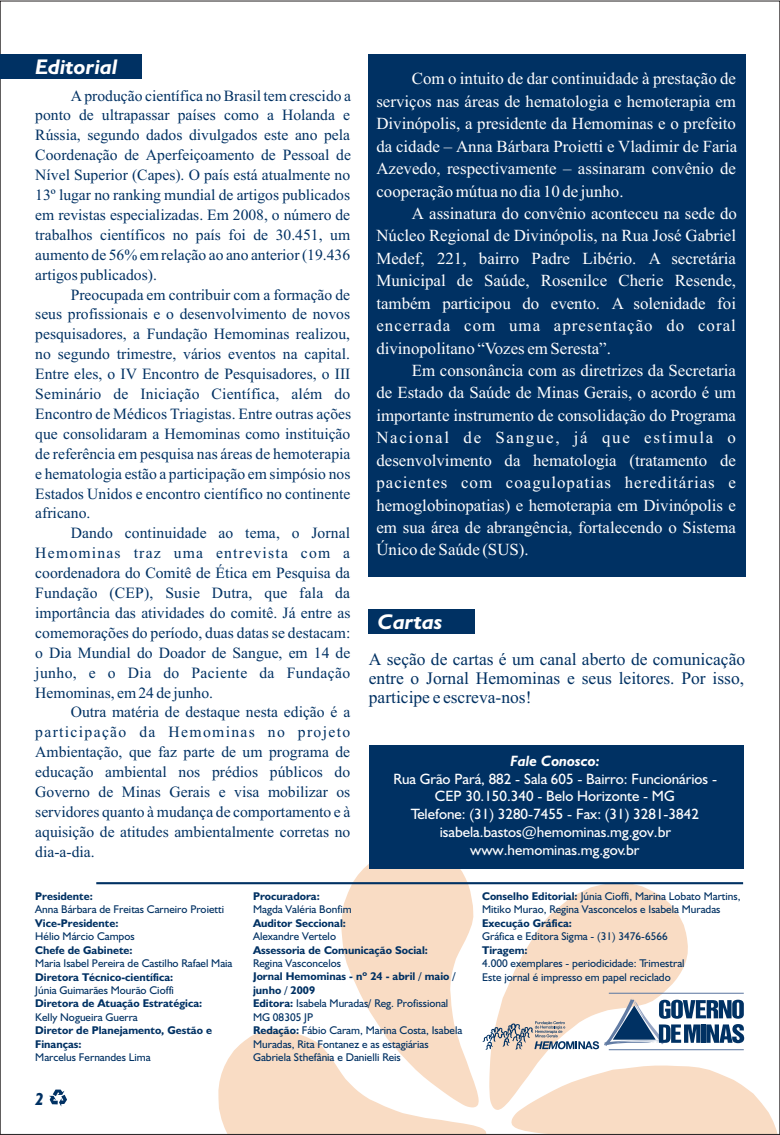
<style>
.page{position:relative;width:780px;height:1135px;background:#fff}
.page>*{position:absolute;margin:0;border:0;box-sizing:border-box;transform-origin:0 0}
.t1{font:italic 700 21.25px "Humanst 521 BT";color:#fff;scale:1.05 1}
.t2{font:17.5px/19.4px "Times New Roman";color:#003163;text-align:justify}
.t3{font:italic 700 17.5px "Humanst 521 BT";color:#003163}
.t4{font:16.88px/22.4px "Times New Roman";color:#fff;text-align:justify}
.t5{font:15.62px/19.9px "Times New Roman";color:#003163;text-align:justify}
.t6{font:15px/17.9px "Humanst 521 BT";color:#fff;text-align:center}
.t7{font:italic 700 15px "Humanst 521 BT";color:#fff}
.t8{font:11.25px/13.5px "Humanst 521 BT";color:#003163}
.t9{font:700 11.25px/13.5px "Humanst 521 BT";color:#003163}
.s1{font-weight:700}
</style>
<div class="page">
<svg style="left:489px;top:884px;width:199px;height:114px;fill:#f9dcc4"></svg>
<svg style="left:341px;top:847px;width:138px;height:151px;fill:#f9dcc4"></svg>
<div style="left:370px;top:745px;width:374px;height:124px;background:#003163"></div>
<div style="left:368px;top:54px;width:378px;height:523px;background:#003163"></div>
<div style="left:0;top:54px;width:142px;height:24px;background:#003163"></div>
<hr style="left:96px;top:882px;width:647px;height:2px;background:#003163">
<svg style="left:49px;top:1090px;width:18px;height:17px"></svg>
<div style="left:368px;top:609px;width:107px;height:24px;background:#003163"></div>
<hr style="left:609px;top:993px;width:135px;height:1px;background:#627ca4">
<svg style="left:218px;top:998px;width:560px;height:137px"></svg>
<h1 class="t1" style="left:35px;top:58px;width:80px">Editorial</h1>
<p class="t5" style="left:35px;top:87px;width:317px;text-indent:35px">A produção científica no Brasil tem crescido a ponto de ultrapassar países como a Holanda e Rússia, segundo dados divulgados este ano pela Coordenação de Aperfeiçoamento de Pessoal de Nível Superior (Capes). O país está atualmente no 13º lugar no ranking mundial de artigos publicados em revistas especializadas. Em 2008, o número de trabalhos científicos no país foi de 30.451, um aumento de 56% em relação ao ano anterior (19.436 artigos publicados).</p>
<p class="t5" style="left:35px;top:286px;width:317px;text-indent:35px">Preocupada em contribuir com a formação de seus profissionais e o desenvolvimento de novos pesquisadores, a Fundação Hemominas realizou, no segundo trimestre, vários eventos na capital.<br>Entre eles, o IV Encontro de Pesquisadores, o III Seminário de Iniciação Científica, além do Encontro de Médicos Triagistas. Entre outras ações que consolidaram a Hemominas como instituição de referência em pesquisa nas áreas de hemoterapia e hematologia estão a participação em simpósio nos Estados Unidos e encontro científico no continente africano.</p>
<p class="t5" style="left:35px;top:525px;width:317px;text-indent:35px">Dando continuidade ao tema, o Jornal Hemominas traz uma entrevista com a coordenadora do Comitê de Ética em Pesquisa da Fundação (CEP), Susie Dutra, que fala da importância das atividades do comitê. Já entre as comemorações do período, duas datas se destacam: o Dia Mundial do Doador de Sangue, em 14 de junho, e o Dia do Paciente da Fundação Hemominas, em 24 de junho.</p>
<p class="t5" style="left:35px;top:704px;width:317px;text-indent:35px">Outra matéria de destaque nesta edição é a participação da Hemominas no projeto Ambientação, que faz parte de um programa de educação ambiental nos prédios públicos do Governo de Minas Gerais e visa mobilizar os servidores quanto à mudança de comportamento e à aquisição de atitudes ambientalmente corretas no dia-a-dia.</p>
<p class="t4" style="left:376px;top:69px;width:362px;text-indent:35px">Com o intuito de dar continuidade à prestação de serviços nas áreas de hematologia e hemoterapia em Divinópolis, a presidente da Hemominas e o prefeito da cidade – Anna Bárbara Proietti e Vladimir de Faria Azevedo, respectivamente – assinaram convênio de cooperação mútua no dia 10 de junho.</p>
<p class="t4" style="left:376px;top:204px;width:362px;text-indent:35px">A assinatura do convênio aconteceu na sede do Núcleo Regional de Divinópolis, na Rua José Gabriel Medef, 221, bairro Padre Libério. A secretária Municipal de Saúde, Rosenilce Cherie Resende, também participou do evento. A solenidade foi encerrada com uma apresentação do coral divinopolitano “Vozes em Seresta”.</p>
<p class="t4" style="left:376px;top:361px;width:361px;text-indent:35px">Em consonância com as diretrizes da Secretaria de Estado da Saúde de Minas Gerais, o acordo é um importante instrumento de consolidação do Programa Nacional de Sangue, já que estimula o desenvolvimento da hematologia (tratamento de pacientes com coagulopatias hereditárias e hemoglobinopatias) e hemoterapia em Divinópolis e em sua área de abrangência, fortalecendo o Sistema Único de Saúde (SUS).</p>
<h1 class="t1" style="left:378px;top:613px;width:63px">Cartas</h1>
<p class="t2" style="left:369px;top:651px;width:378px">A seção de cartas é um canal aberto de comunicação entre o Jornal Hemominas e seus leitores. Por isso, participe e escreva-nos!</p>
<p class="t7" style="left:510px;top:754px;width:91px">Fale Conosco:</p>
<p class="t6" style="left:394px;top:771px;width:325px">Rua Grão Pará, 882 - Sala 605 - Bairro: Funcionários - CEP 30.150.340 - Belo Horizonte - MG<br>Telefone: (31) 3280-7455 - Fax: (31) 3281-3842 isabela.bastos@hemominas.mg.gov.br www.hemominas.mg.gov.br</p>
<p class="t9" style="left:35px;top:890px;width:59px">Presidente:</p>
<p class="t8" style="left:35px;top:904px;width:190px">Anna Bárbara de Freitas Carneiro Proietti</p>
<p class="t9" style="left:35px;top:917px;width:85px">Vice-Presidente:</p>
<p class="t8" style="left:35px;top:930px;width:101px">Hélio Márcio Campos</p>
<p class="t9" style="left:35px;top:944px;width:99px">Chefe de Gabinete:</p>
<p class="t8" style="left:35px;top:957px;width:199px">Maria Isabel Pereira de Castilho Rafael Maia</p>
<p class="t9" style="left:35px;top:971px;width:140px">Diretora Técnico-científica:</p>
<p class="t8" style="left:35px;top:984px;width:140px">Júnia Guimarães Mourão Cioffi</p>
<p class="t9" style="left:35px;top:998px;width:169px">Diretora de Atuação Estratégica:</p>
<p class="t8" style="left:35px;top:1011px;width:104px">Kelly Nogueira Guerra</p>
<p class="t9" style="left:35px;top:1025px;width:178px">Diretor de Planejamento, Gestão e<br>Finanças:</p>
<p class="t8" style="left:35px;top:1052px;width:117px">Marcelus Fernandes Lima</p>
<p class="t3" style="left:35px;top:1092px;width:11px">2</p>
<p class="t9" style="left:253px;top:890px;width:68px">Procuradora:</p>
<p class="t8" style="left:253px;top:903px;width:100px">Magda Valéria Bonfim</p>
<p class="t9" style="left:253px;top:917px;width:94px">Auditor Seccional:</p>
<p class="t8" style="left:253px;top:930px;width:84px">Alexandre Vertelo</p>
<p class="t9" style="left:253px;top:944px;width:176px">Assessoria de Comunicação Social:</p>
<p class="t8" style="left:253px;top:957px;width:89px">Regina Vasconcelos</p>
<p class="t8" style="left:253px;top:971px;width:211px"><span class="s1">Jornal Hemominas - nº 24 - abril / maio / junho / 2009<br>Editora:</span> Isabela Muradas/ Reg. Profissional<br>MG 08305 JP<br><span class="s1">Redação:</span> Fábio Caram, Marina Costa, Isabela<br>Muradas, Rita Fontanez e as estagiárias<br>Gabriela Sthefânia e Danielli Reis</p>
<p class="t8" style="left:482px;top:890px;width:260px"><span class="s1">Conselho Editorial:</span> Júnia Cioffi, Marina Lobato Martins,<br>Mitiko Murao, Regina Vasconcelos e Isabela Muradas</p>
<p class="t9" style="left:482px;top:917px;width:91px">Execução Gráfica:</p>
<p class="t8" style="left:482px;top:931px;width:187px">Gráfica e Editora Sigma - (31) 3476-6566</p>
<p class="t9" style="left:482px;top:944px;width:47px">Tiragem:</p>
<p class="t8" style="left:482px;top:957px;width:204px">4.000 exemplares - periodicidade: Trimestral<br>Este jornal é impresso em papel reciclado</p>
</div>
